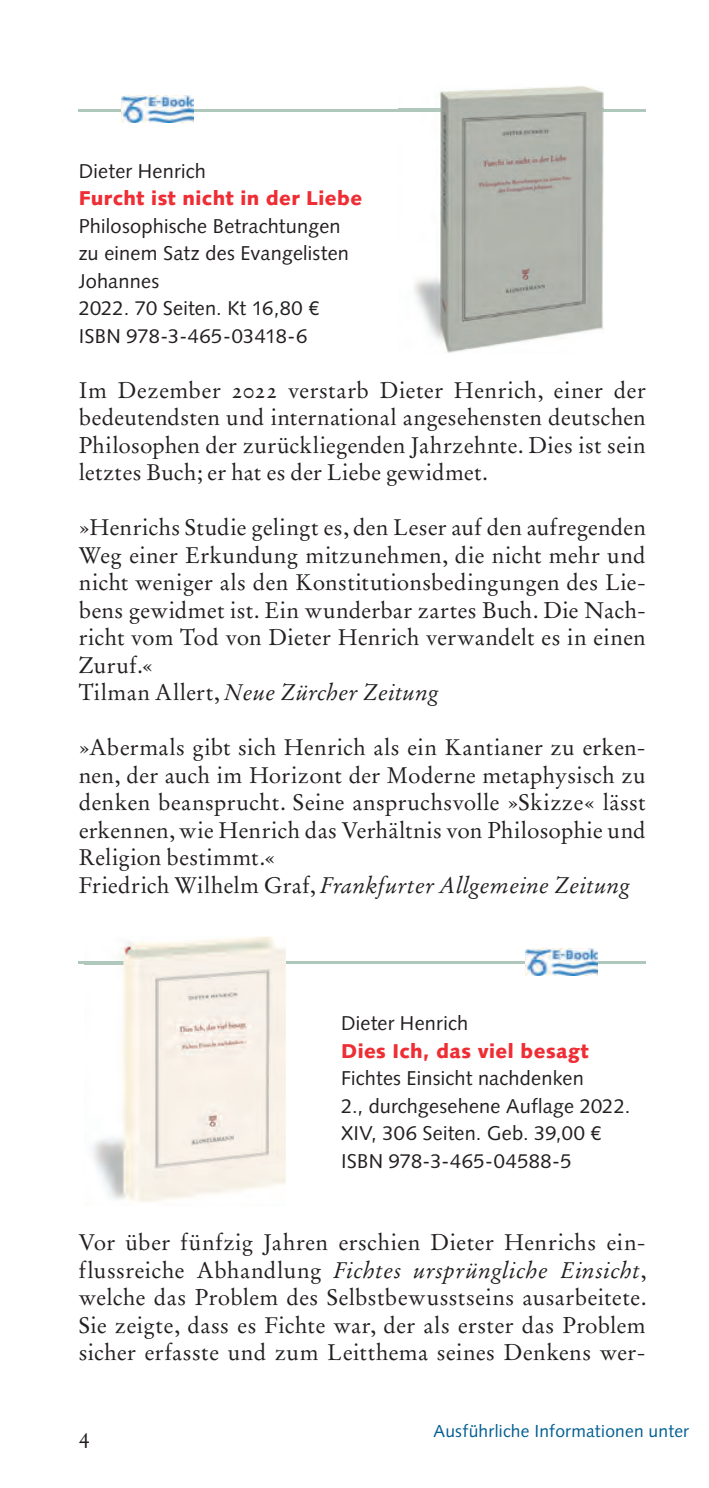
<style>
.page{position:relative;width:709px;height:1488px;background:#fff}
.page>*{position:absolute;margin:0;border:0;box-sizing:border-box;transform-origin:0 0}
.t1{font:22.5px/27.5px "BKA Stempel Garamond";letter-spacing:.01em;color:#231f20;text-align:justify}
.t2{font:20px/27.5px "Syntax";letter-spacing:.01em;color:#231f20}
.t3{font:900 20px "Syntax";letter-spacing:.02em;color:#ee2e34}
.t4{font:17.25px "Syntax";letter-spacing:.015em;color:#015e92}
.s1{font-style:italic}
</style>
<div class="page">
<hr style="left:79px;top:109px;width:567px;height:2px;background:#b0c8bc">
<img style="left:121px;top:96px;width:73px;height:26px">
<hr style="left:79px;top:961px;width:567px;height:3px;background:#b0c8bc">
<img style="left:525px;top:948px;width:73px;height:27px">
<img style="left:399px;top:86px;width:205px;height:267px">
<img style="left:399px;top:109px;width:205px;height:2px">
<img style="left:84px;top:936px;width:202px;height:266px">
<img style="left:84px;top:961px;width:202px;height:3px">
<p class="t2" style="left:79px;top:159px;width:129px">Dieter Henrich</p>
<p class="t3" style="left:79px;top:190px;width:285px">Furcht ist nicht in der Liebe</p>
<p class="t2" style="left:79px;top:214px;width:272px">Philosophische Betrachtungen zu einem Satz des Evangelisten<br>Johannes<br>2022. 70 Seiten. Kt 16,80 €<br>ISBN 978-3-465-03418-6</p>
<p class="t1" style="left:79px;top:378px;width:568px">Im Dezember 2022 verstarb Dieter Henrich, einer der bedeutendsten und international angesehensten deutschen Philosophen der zurückliegenden Jahrzehnte. Dies ist sein letztes Buch; er hat es der Liebe gewidmet.</p>
<p class="t1" style="left:79px;top:515px;width:569px;text-align:left">»Henrichs Studie gelingt es, den Leser auf den aufregenden Weg einer Erkundung mitzunehmen, die nicht mehr und nicht weniger als den Konstitutionsbedingungen des Lie&shy;bens gewidmet ist. Ein wunderbar zartes Buch. Die Nach&shy;richt vom Tod von Dieter Henrich verwandelt es in einen Zuruf.«<br>Tilman Allert, <span class="s1">Neue Zürcher Zeitung</span></p>
<p class="t1" style="left:79px;top:735px;width:568px;text-align:left">»Abermals gibt sich Henrich als ein Kantianer zu erken&shy;nen, der auch im Horizont der Moderne metaphysisch zu denken beansprucht. Seine anspruchsvolle »Skizze« lässt erkennen, wie Henrich das Verhältnis von Philosophie und Religion bestimmt.«<br>Friedrich Wilhelm Graf, <span class="s1">Frankfurter Allgemeine Zeitung</span></p>
<p class="t2" style="left:341px;top:1011px;width:129px">Dieter Henrich</p>
<p class="t3" style="left:341px;top:1042px;width:250px">Dies Ich, das viel besagt</p>
<p class="t2" style="left:341px;top:1066px;width:291px">Fichtes Einsicht nachdenken<br>2., durchgesehene Auflage 2022.<br>XIV, 306 Seiten. Geb. 39,00 €<br>ISBN 978-3-465-04588-5</p>
<p class="t1" style="left:79px;top:1230px;width:568px">Vor über fünfzig Jahren erschien Dieter Henrichs ein&shy;flussreiche Abhandlung <span class="s1">Fichtes ursprüngliche Einsicht</span>, welche das Problem des Selbstbewusstseins ausarbeitete.<br>Sie zeigte, dass es Fichte war, der als erster das Problem sicher erfasste und zum Leitthema seines Denkens wer-</p>
<p class="t1" style="left:79px;top:1423px;width:13px">4</p>
<p class="t4" style="left:433px;top:1424px;width:257px">Ausführliche Informationen unter</p>
</div>
